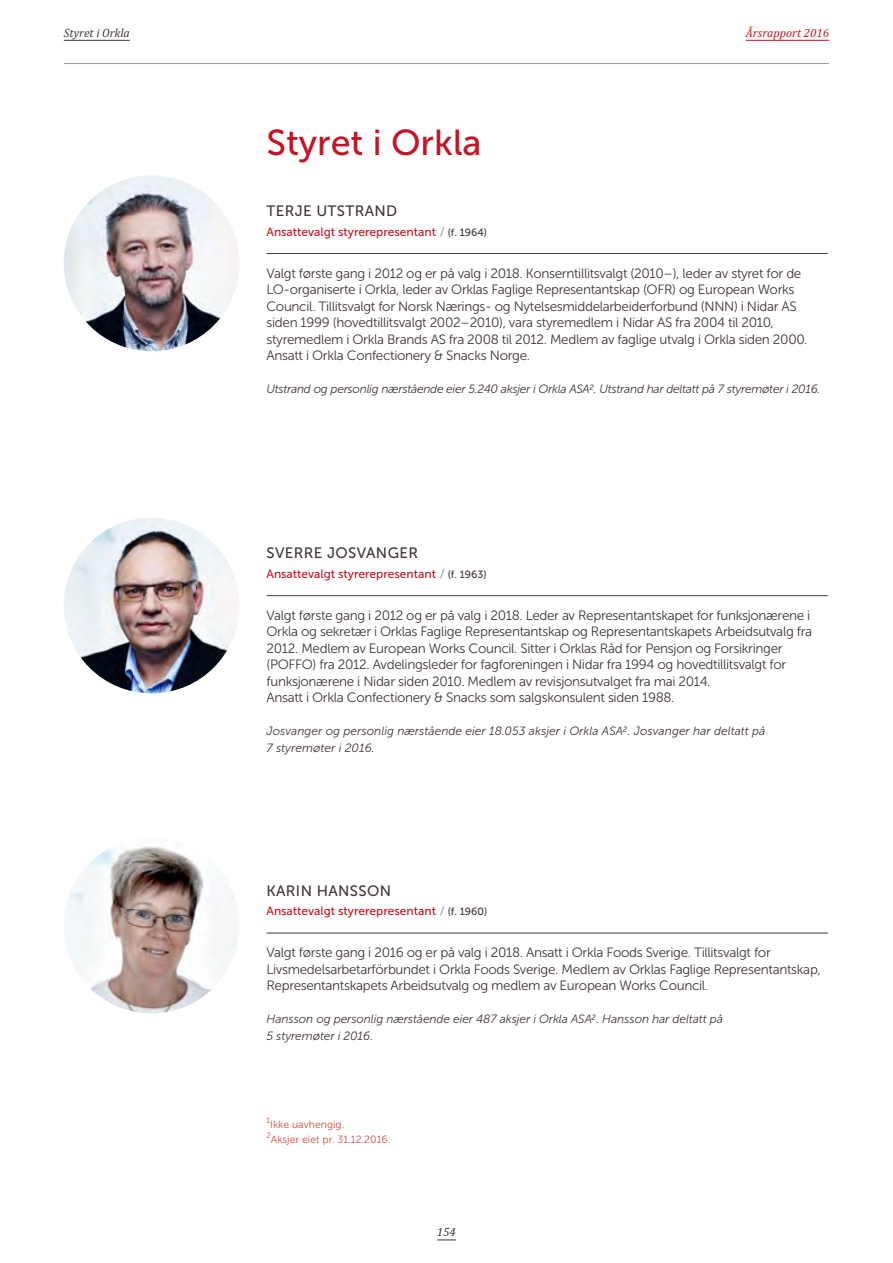
<style>
.page{position:relative;width:893px;height:1263px;background:#fff}
.page>*{position:absolute;margin:0;border:0;box-sizing:border-box;transform-origin:0 0}
.t1{font:36px "Museo Sans 500";color:#c41425}
.t2{font:15px "Museo Sans 500";letter-spacing:.025em;color:#41363b}
.t3{font:13.5px/16.5px "Museo Sans 300";letter-spacing:-.025em;color:#41363b}
.t4{font:italic 12px/16.5px "Museo Sans 300";letter-spacing:-.01em;color:#41363b}
.t5{font:12px "Museo Sans 500";color:#c41425}
.t6{font:italic 12px "Cambria";color:#41363b}
.t7{font:italic 12px "Cambria";color:#c41425}
.t8{font:10.5px/15px "Museo Sans 300";color:#cf4d41}
.s1{color:#9d959b}
.s2{font-size:10.5px;color:#41363b}
</style>
<div class="page">
<hr style="left:64px;top:63px;width:765px;height:1px;background:#9d959b">
<hr style="left:746px;top:40px;width:83px;height:1px;background:#c41425">
<svg style="left:437px;top:1240px;width:19px;height:1px"></svg>
<hr style="left:64px;top:40px;width:66px;height:1px;background:#41363b">
<hr style="left:266px;top:933px;width:562px;height:1px;background:#41363b">
<hr style="left:266px;top:253px;width:562px;height:1px;background:#41363b">
<hr style="left:266px;top:595px;width:562px;height:1px;background:#41363b">
<img style="left:64px;top:175px;width:175px;height:176px;border-radius:88px">
<img style="left:64px;top:518px;width:175px;height:175px;border-radius:88px">
<img style="left:64px;top:837px;width:175px;height:176px;border-radius:88px">
<p class="t6" style="left:64px;top:24px;width:68px">Styret i Orkla</p>
<h1 class="t1" style="left:266px;top:122px;width:217px">Styret i Orkla</h1>
<p class="t7" style="left:746px;top:24px;width:85px">Årsrapport 2016</p>
<p class="t2" style="left:266px;top:203px;width:132px">TERJE UTSTRAND</p>
<p class="t5" style="left:266px;top:225px;width:222px">Ansattevalgt styrerepresentant <span class="s1">/</span> <span class="s2">(f. 1964)</span></p>
<p class="t3" style="left:266px;top:265px;width:543px">Valgt første gang i 2012 og er på valg i 2018. Konserntillitsvalgt (2010–), leder av styret for de LO-organiserte i Orkla, leder av Orklas Faglige Representantskap (OFR) og European Works Council. Tillitsvalgt for Norsk Nærings- og Nytelsesmiddelarbeiderforbund (NNN) i Nidar AS siden 1999 (hovedtillitsvalgt 2002–2010), vara styremedlem i Nidar AS fra 2004 til 2010, styremedlem i Orkla Brands AS fra 2008 til 2012. Medlem av faglige utvalg i Orkla siden 2000.<br>Ansatt i Orkla Confectionery &amp; Snacks Norge.</p>
<p class="t4" style="left:266px;top:381px;width:555px">Utstrand og personlig nærstående eier 5.240 aksjer i Orkla ASA2. Utstrand har deltatt på 7 styremøter i 2016.</p>
<p class="t2" style="left:266px;top:545px;width:153px">SVERRE JOSVANGER</p>
<p class="t5" style="left:266px;top:567px;width:222px">Ansattevalgt styrerepresentant <span class="s1">/</span> <span class="s2">(f. 1963)</span></p>
<p class="t3" style="left:266px;top:607px;width:547px">Valgt første gang i 2012 og er på valg i 2018. Leder av Representantskapet for funksjonærene i Orkla og sekretær i Orklas Faglige Representantskap og Representantskapets Arbeidsutvalg fra 2012. Medlem av European Works Council. Sitter i Orklas Råd for Pensjon og Forsikringer (POFFO) fra 2012. Avdelingsleder for fagforeningen i Nidar fra 1994 og hovedtillitsvalgt for funksjonærene i Nidar siden 2010. Medlem av revisjonsutvalget fra mai 2014.<br>Ansatt i Orkla Confectionery &amp; Snacks som salgskonsulent siden 1988.</p>
<p class="t4" style="left:266px;top:723px;width:501px">Josvanger og personlig nærstående eier 18.053 aksjer i Orkla ASA2. Josvanger har deltatt på<br>7 styremøter i 2016.</p>
<p class="t2" style="left:266px;top:882px;width:126px">KARIN HANSSON</p>
<p class="t5" style="left:266px;top:904px;width:222px">Ansattevalgt styrerepresentant <span class="s1">/</span> <span class="s2">(f. 1960)</span></p>
<p class="t3" style="left:266px;top:944px;width:556px">Valgt første gang i 2016 og er på valg i 2018. Ansatt i Orkla Foods Sverige. Tillitsvalgt for<br>Livsmedelsarbetarförbundet i Orkla Foods Sverige. Medlem av Orklas Faglige Representantskap,<br>Representantskapets Arbeidsutvalg og medlem av European Works Council.</p>
<p class="t4" style="left:266px;top:1011px;width:458px">Hansson og personlig nærstående eier 487 aksjer i Orkla ASA2. Hansson har deltatt på<br>5 styremøter i 2016.</p>
<p class="t8" style="left:266px;top:1116px;width:125px"><sup>1</sup>Ikke uavhengig.<br><sup>2</sup>Aksjer eiet pr. 31.12.2016.</p>
<p class="t6" style="left:437px;top:1223px;width:21px">154</p>
</div>
